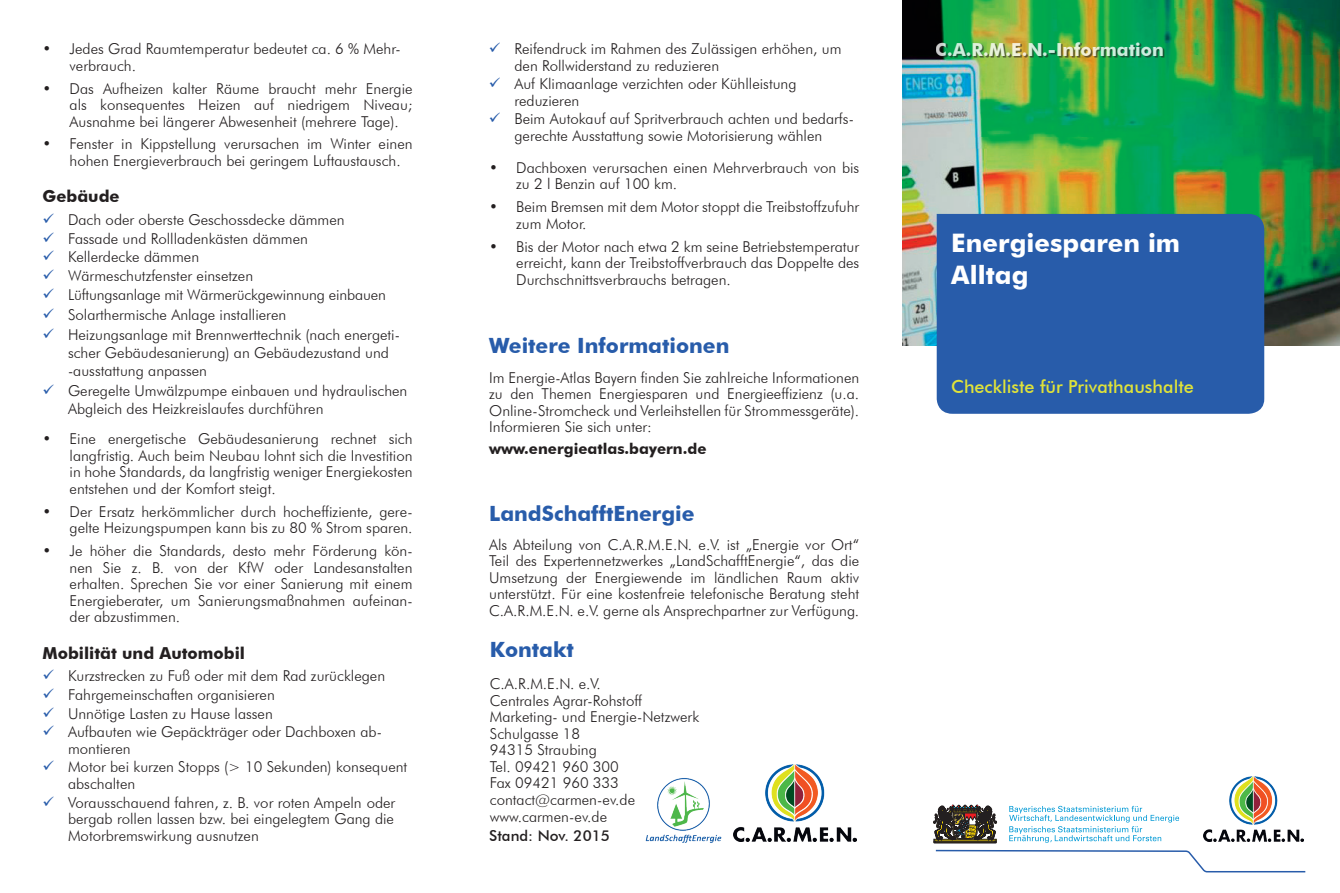
<style>
.page{position:relative;width:1340px;height:893px;background:#fff}
.page>*{position:absolute;margin:0;border:0;box-sizing:border-box;transform-origin:0 0}
.t1{font:700 25.5px/31.5px "Futura BT";color:#fff}
.t2{font:700 21px "Futura BT";color:#285caa}
.t3{font:500 18px "Futura BT";color:#e0e339}
.t4{font:700 18px "Futura BT";color:#fff}
.t5{font:700 16.5px "Futura BT";color:#231f20}
.t6{font:300 15px/16.5px "Futura BT";color:#231f20}
.t7{font:700 15px "Futura BT";color:#231f20}
.t8{font:500 15px "Futura BT";color:#231f20}
.s1{color:#285caa}
</style>
<div class="page">
<img style="left:902px;top:0;width:437px;height:346px">
<div style="left:936px;top:214px;width:328px;height:200px;background:#285caa"></div>
<svg style="left:935px;top:849px;width:371px;height:24px"></svg>
<div style="left:937px;top:43px;width:227px;height:15px;background:#231f20;opacity:.75"></div>
<img style="left:1203px;top:777px;width:100px;height:64px">
<img style="left:645px;top:778px;width:77px;height:65px">
<img style="left:733px;top:764px;width:123px;height:77px">
<svg style="left:933px;top:805px;width:64px;height:38px;background:#5b5244"></svg>
<svg style="left:1009px;top:806px;width:170px;height:37px"></svg>
<p class="t6" style="left:70px;top:40px;width:333px;text-indent:-27px">• Jedes Grad Raumtemperatur bedeutet ca. 6 % Mehr&shy;verbrauch.</p>
<p class="t6" style="left:70px;top:80px;width:344px;text-align:justify;text-indent:-27px">• Das Aufheizen kalter Räume braucht mehr Energie als konsequentes Heizen auf niedrigem Niveau; Ausnahme bei längerer Abwesenheit (mehrere Tage).</p>
<p class="t6" style="left:70px;top:136px;width:344px;text-indent:-27px">• Fenster in Kippstellung verursachen im Winter einen hohen Energieverbrauch bei geringem Luftaustausch.</p>
<p class="t5" style="left:43px;top:187px;width:79px">Gebäude</p>
<p class="t6" style="left:43px;top:211px;width:304px"><span class="s1">✓</span> Dach oder oberste Geschossdecke dämmen</p>
<p class="t6" style="left:43px;top:230px;width:267px"><span class="s1">✓</span> Fassade und Rollladenkästen dämmen</p>
<p class="t6" style="left:43px;top:249px;width:158px"><span class="s1">✓</span> Kellerdecke dämmen</p>
<p class="t6" style="left:43px;top:267px;width:212px"><span class="s1">✓</span> Wärmeschutzfenster einsetzen</p>
<p class="t6" style="left:43px;top:286px;width:345px"><span class="s1">✓</span> Lüftungsanlage mit Wärmerückgewinnung einbauen</p>
<p class="t6" style="left:43px;top:306px;width:245px"><span class="s1">✓</span> Solarthermische Anlage installieren</p>
<p class="t6" style="left:68px;top:325px;width:333px;line-height:18px;text-indent:-26px"><span class="s1">✓</span> Heizungsanlage mit Brennwerttechnik (nach energeti&shy;scher Gebäudesanierung) an Gebäudezustand und -ausstattung anpassen</p>
<p class="t6" style="left:68px;top:381px;width:341px;line-height:18px;text-indent:-26px"><span class="s1">✓</span> Geregelte Umwälzpumpe einbauen und hydraulischen<br>Abgleich des Heizkreislaufes durchführen</p>
<p class="t6" style="left:70px;top:431px;width:344px;text-align:justify;text-indent:-27px">• Eine energetische Gebäudesanierung rechnet sich langfristig. Auch beim Neubau lohnt sich die Investition in hohe Standards, da langfristig weniger Energiekosten entstehen und der Komfort steigt.</p>
<p class="t6" style="left:43px;top:503px;width:371px;text-align:right">• Der Ersatz herkömmlicher durch hocheffiziente, gere&shy;gelte Heizungspumpen kann bis zu 80 % Strom sparen.</p>
<p class="t6" style="left:70px;top:542px;width:344px;text-align:justify;text-indent:-27px">• Je höher die Standards, desto mehr Förderung kön&shy;nen Sie z. B. von der KfW oder Landesanstalten erhalten. Sprechen Sie vor einer Sanierung mit einem Energieberater, um Sanierungsmaßnahmen aufeinan&shy;der abzustimmen.</p>
<p class="t5" style="left:43px;top:643px;width:204px">Mobilität und Automobil</p>
<p class="t6" style="left:43px;top:668px;width:344px"><span class="s1">✓</span> Kurzstrecken zu Fuß oder mit dem Rad zurücklegen</p>
<p class="t6" style="left:43px;top:686px;width:234px"><span class="s1">✓</span> Fahrgemeinschaften organisieren</p>
<p class="t6" style="left:43px;top:705px;width:232px"><span class="s1">✓</span> Unnötige Lasten zu Hause lassen</p>
<p class="t6" style="left:68px;top:724px;width:315px;text-indent:-26px"><span class="s1">✓</span> Aufbauten wie Gepäckträger oder Dachboxen ab&shy;montieren</p>
<p class="t6" style="left:68px;top:759px;width:341px;text-indent:-26px"><span class="s1">✓</span> Motor bei kurzen Stopps (&gt; 10 Sekunden) konsequent abschalten</p>
<p class="t6" style="left:68px;top:794px;width:329px;text-align:justify;text-indent:-26px"><span class="s1">✓</span> Vorausschauend fahren, z. B. vor roten Ampeln oder bergab rollen lassen bzw. bei eingelegtem Gang die Motorbremswirkung ausnutzen</p>
<p class="t6" style="left:514px;top:40px;width:329px;text-indent:-26px"><span class="s1">✓</span> Reifendruck im Rahmen des Zulässigen erhöhen, um den Rollwiderstand zu reduzieren</p>
<p class="t6" style="left:514px;top:76px;width:284px;text-indent:-26px"><span class="s1">✓</span> Auf Klimaanlage verzichten oder Kühlleistung reduzieren</p>
<p class="t6" style="left:489px;top:111px;width:366px;text-align:center"><span class="s1">✓</span> Beim Autokauf auf Spritverbrauch achten und bedarfs&shy;gerechte Ausstattung sowie Motorisierung wählen</p>
<p class="t6" style="left:516px;top:159px;width:344px;text-indent:-27px">• Dachboxen verursachen einen Mehrverbrauch von bis zu 2 l Benzin auf 100 km.</p>
<p class="t6" style="left:516px;top:199px;width:344px;text-indent:-27px">• Beim Bremsen mit dem Motor stoppt die Treibstoffzufuhr zum Motor.</p>
<p class="t6" style="left:516px;top:238px;width:344px;text-align:justify;text-indent:-27px">• Bis der Motor nach etwa 2 km seine Betriebstemperatur erreicht, kann der Treibstoffverbrauch das Doppelte des Durchschnittsverbrauchs betragen.</p>
<h2 class="t2" style="left:489px;top:333px;width:242px">Weitere Informationen</h2>
<p class="t6" style="left:489px;top:369px;width:371px;text-align:justify">Im Energie-Atlas Bayern finden Sie zahlreiche Informationen zu den Themen Energiesparen und Energieeffizienz (u.a.<br>Online-Stromcheck und Verleihstellen für Strommessgeräte).<br>Informieren Sie sich unter:</p>
<p class="t7" style="left:489px;top:440px;width:219px">www.energieatlas.bayern.de</p>
<h2 class="t2" style="left:489px;top:500px;width:207px">LandSchafftEnergie</h2>
<p class="t6" style="left:489px;top:536px;width:371px;text-align:justify">Als Abteilung von C.A.R.M.E.N. e.V. ist „Energie vor Ort“ Teil des Expertennetzwerkes „LandSchafftEnergie“, das die Umsetzung der Energiewende im ländlichen Raum aktiv unterstützt. Für eine kostenfreie telefonische Beratung steht C.A.R.M.E.N. e.V. gerne als Ansprechpartner zur Verfügung.</p>
<h2 class="t2" style="left:490px;top:636px;width:86px">Kontakt</h2>
<p class="t6" style="left:490px;top:676px;width:211px">C.A.R.M.E.N. e.V.<br>Centrales Agrar-Rohstoff<br>Marketing- und Energie-Netzwerk<br>Schulgasse 18<br>94315 Straubing<br>Tel. 09421 960 300<br>Fax 09421 960 333 contact@carmen-ev.de www.carmen-ev.de</p>
<p class="t8" style="left:489px;top:827px;width:122px">Stand: Nov. 2015</p>
<p class="t4" style="left:935px;top:39px;width:229px">C.A.R.M.E.N.-Information</p>
<h1 class="t1" style="left:951px;top:227px;width:230px">Energiesparen im<br>Alltag</h1>
<p class="t3" style="left:951px;top:375px;width:244px">Checkliste für Privathaushalte</p>
</div>
